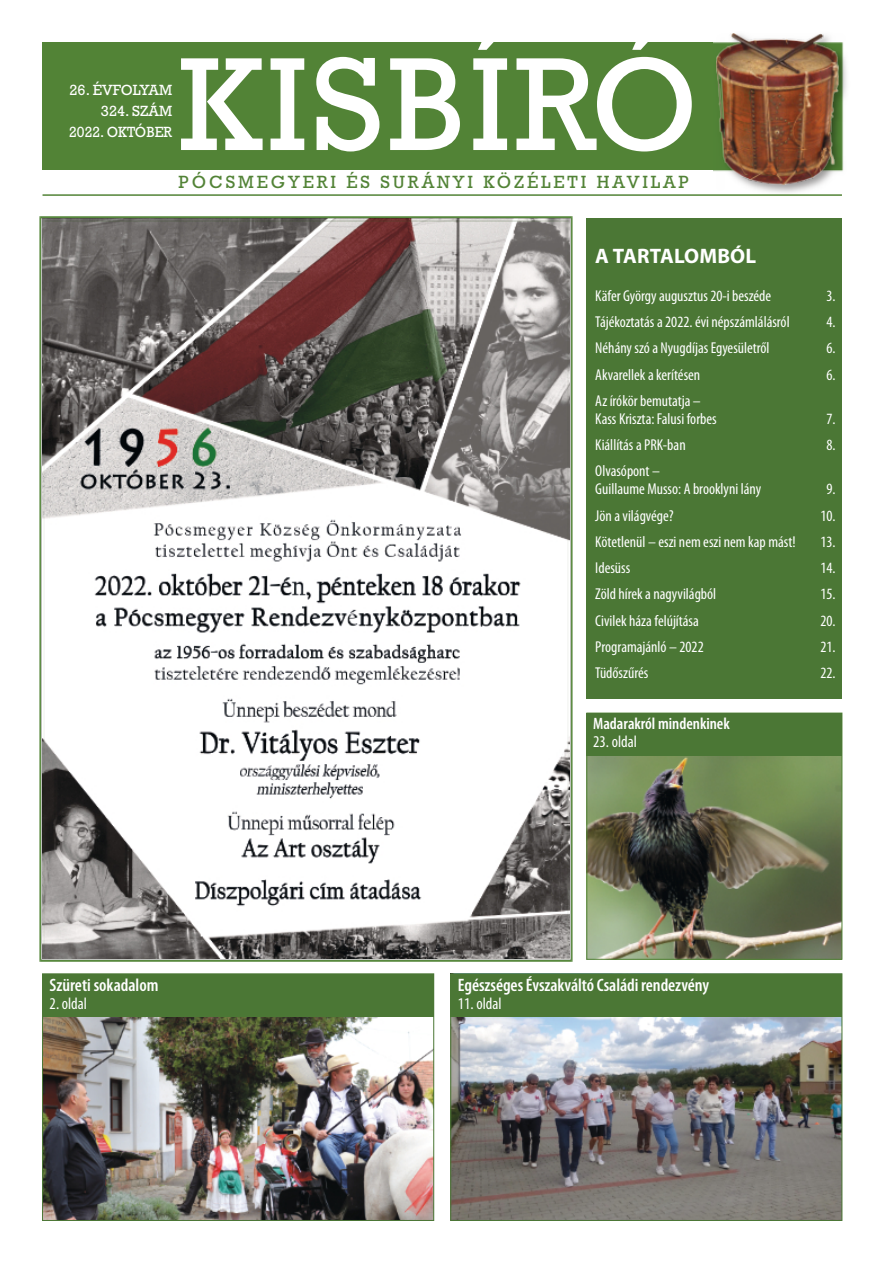
<style>
.page{position:relative;width:893px;height:1263px;background:#fff}
.page>*{position:absolute;margin:0;border:0;box-sizing:border-box;transform-origin:0 0}
.t1{font:135px "Rockwell Std";letter-spacing:.025em;color:#fff}
.t2{font:700 21px "Myriad Pro";letter-spacing:.01em;color:#fff}
.t3{font:600 condensed 18px "Myriad Pro";letter-spacing:-.005em;color:#fff}
.t4{font:18px "Rockwell Std";letter-spacing:.16em;color:#528336}
.t5{font:condensed 16.5px "Myriad Pro";color:#fff}
.t6{font:600 condensed 16.5px "Myriad Pro";color:#fff}
.t7{font:condensed 15.75px/18px "Myriad Pro";color:#fff}
.t8{font:15px/21px "Rockwell Std";color:#fff;text-align:right}
</style>
<div class="page">
<div style="left:43px;top:43px;width:799px;height:127px;background:#528336"></div>
<img style="left:713px;top:42px;width:134px;height:151px">
<img style="left:717px;top:33px;width:121px;height:152px">
<hr style="left:43px;top:194px;width:799px;height:2px;background:#528336">
<img style="left:40px;top:216px;width:532px;height:745px">
<div style="left:587px;top:219px;width:255px;height:480px;background:#4b7735"></div>
<img style="left:588px;top:756px;width:252px;height:202px">
<div style="left:586px;top:713px;width:256px;height:247px;border:1px solid #528336"></div>
<div style="left:587px;top:713px;width:255px;height:43px;background:#4b7735"></div>
<img style="left:44px;top:1016px;width:388px;height:203px">
<div style="left:42px;top:973px;width:392px;height:248px;border:1px solid #4b7735"></div>
<img style="left:452px;top:1016px;width:388px;height:203px">
<div style="left:450px;top:973px;width:392px;height:248px;border:1px solid #4b7735"></div>
<div style="left:43px;top:974px;width:391px;height:42px;background:#4b7735"></div>
<div style="left:451px;top:974px;width:391px;height:42px;background:#4b7735"></div>
<h1 class="t1" style="left:179px;top:58px;width:521px">KISBÍRÓ</h1>
<p class="t4" style="left:179px;top:176px;width:512px">PÓCSMEGYERI ÉS SURÁNYI KÖZÉLETI HAVILAP</p>
<p class="t8" style="left:69px;top:82px;width:104px">26. ÉVFOLYAM<br>324. SZÁM<br>2022. OKTÓBER</p>
<h2 class="t2" style="left:595px;top:247px;width:162px">A TARTALOMBÓL</h2>
<p class="t7" style="left:595px;top:288px;width:177px">Käfer György augusztus 20-i beszéde</p>
<p class="t7" style="left:826px;top:288px;width:11px">3.</p>
<p class="t7" style="left:595px;top:314px;width:196px">Tájékoztatás a 2022. évi népszámlálásról</p>
<p class="t7" style="left:826px;top:314px;width:11px">4.</p>
<p class="t7" style="left:595px;top:340px;width:176px">Néhány szó a Nyugdíjas Egyesületről</p>
<p class="t7" style="left:826px;top:340px;width:11px">6.</p>
<p class="t7" style="left:595px;top:367px;width:106px">Akvarellek a kerítésen</p>
<p class="t7" style="left:826px;top:367px;width:11px">6.</p>
<p class="t7" style="left:595px;top:393px;width:123px">Az írókör bemutatja –<br>Kass Kriszta: Falusi forbes</p>
<p class="t7" style="left:826px;top:411px;width:11px">7.</p>
<p class="t7" style="left:595px;top:437px;width:92px">Kiállítás a PRK-ban</p>
<p class="t7" style="left:826px;top:437px;width:11px">8.</p>
<p class="t7" style="left:595px;top:463px;width:167px">Olvasópont –<br>Guillaume Musso: A brooklyni lány</p>
<p class="t7" style="left:826px;top:481px;width:11px">9.</p>
<p class="t3" style="left:50px;top:978px;width:110px">Szüreti sokadalom</p>
<p class="t5" style="left:50px;top:997px;width:39px">2. oldal</p>
<p class="t7" style="left:595px;top:508px;width:80px">Jön a világvége?</p>
<p class="t7" style="left:820px;top:508px;width:17px">10.</p>
<p class="t7" style="left:595px;top:534px;width:202px">Kötetlenül – eszi nem eszi nem kap mást!</p>
<p class="t7" style="left:820px;top:534px;width:17px">13.</p>
<p class="t7" style="left:595px;top:560px;width:36px">Idesüss</p>
<p class="t7" style="left:820px;top:560px;width:17px">14.</p>
<p class="t7" style="left:595px;top:586px;width:122px">Zöld hírek a nagyvilágból</p>
<p class="t7" style="left:820px;top:586px;width:17px">15.</p>
<p class="t7" style="left:595px;top:613px;width:105px">Civilek háza felújítása</p>
<p class="t7" style="left:820px;top:613px;width:17px">20.</p>
<p class="t7" style="left:595px;top:639px;width:110px">Programajánló – 2022</p>
<p class="t7" style="left:820px;top:639px;width:17px">21.</p>
<p class="t7" style="left:595px;top:665px;width:55px">Tüdőszűrés</p>
<p class="t7" style="left:820px;top:665px;width:17px">22.</p>
<p class="t6" style="left:593px;top:716px;width:138px">Madarakról mindenkinek</p>
<p class="t5" style="left:593px;top:734px;width:45px">23. oldal</p>
<p class="t3" style="left:458px;top:978px;width:253px">Egészséges Évszakváltó Családi rendezvény</p>
<p class="t5" style="left:458px;top:997px;width:45px">11. oldal</p>
</div>
